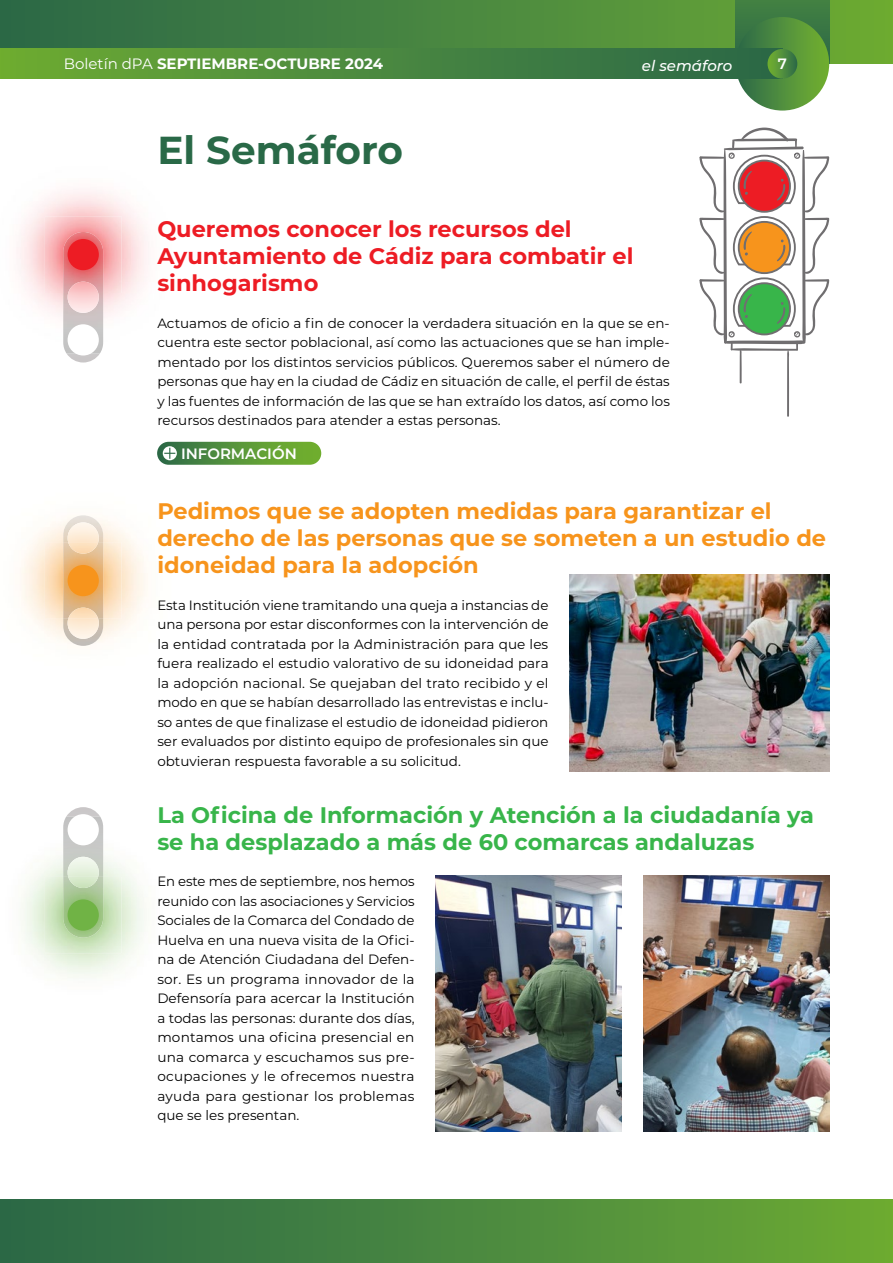
<style>
.page{position:relative;width:893px;height:1263px;background:#fff}
.page>*{position:absolute;margin:0;border:0;box-sizing:border-box;transform-origin:0 0}
.t1{font:700 39px "Montserrat";color:#296947}
.t2{font:700 22.5px/27px "Montserrat";color:#f7941c}
.t3{font:700 22.5px/27px "Montserrat";color:#38b54a}
.t4{font:700 22.5px/27px "Montserrat";color:#ed1c24}
.t5{font:700 15px "Montserrat";color:#fff}
.t6{font:600 15px "Montserrat";color:#fff}
.t7{font:italic 500 15px "Montserrat";color:#fff}
.t8{font:13.5px/19.5px "Montserrat";color:#000;text-align:justify}
.s1{font-weight:400}
</style>
<div class="page">
<svg style="left:0;top:0;width:893px;height:64px;background:#48853f"></svg>
<div style="left:0;top:1199px;width:893px;height:64px;background:linear-gradient(to right,#296749,#6baa34)"></div>
<div style="left:736px;top:0;width:93px;height:64px;background:#3e7c43"></div>
<div style="left:736px;top:17px;width:93px;height:94px;background:linear-gradient(to right,#2e6a4b,#74b231);border-radius:50%"></div>
<div style="left:0;top:49px;width:782px;height:30px;background:linear-gradient(to right,#6cab34,#296649)"></div>
<div style="left:767px;top:49px;width:30px;height:30px;background:linear-gradient(to right,#70af31,#337047);border-radius:50%"></div>
<svg style="left:67px;top:807px;width:33px;height:9px"></svg>
<img style="left:63px;top:816px;width:40px;height:61px">
<img style="left:68px;top:857px;width:31px;height:20px">
<img style="left:45px;top:877px;width:77px;height:76px">
<div style="left:68px;top:899px;width:31px;height:32px;background:#70b345;border-radius:50%"></div>
<div style="left:68px;top:814px;width:31px;height:31px;background:#fff;border-radius:50%"></div>
<img style="left:63px;top:515px;width:40px;height:131px">
<img style="left:68px;top:522px;width:31px;height:20px">
<img style="left:68px;top:619px;width:31px;height:20px">
<img style="left:45px;top:542px;width:77px;height:77px">
<img style="left:63px;top:542px;width:40px;height:77px">
<div style="left:68px;top:565px;width:31px;height:31px;background:#f7941c;border-radius:50%"></div>
<svg style="left:699px;top:128px;width:130px;height:289px"></svg>
<svg style="left:67px;top:354px;width:33px;height:8px"></svg>
<img style="left:63px;top:293px;width:40px;height:61px">
<img style="left:68px;top:293px;width:31px;height:20px">
<img style="left:45px;top:216px;width:77px;height:77px">
<div style="left:68px;top:239px;width:31px;height:31px;background:#ed1c24;border-radius:50%"></div>
<div style="left:68px;top:324px;width:31px;height:31px;background:#fff;border-radius:50%"></div>
<div style="left:157px;top:442px;width:164px;height:23px;background:linear-gradient(to right,#35714c,#76b52b);border-radius:11px"></div>
<svg style="left:163px;top:446px;width:14px;height:14px"></svg>
<svg style="left:164px;top:448px;width:11px;height:11px"></svg>
<img style="left:436px;top:876px;width:186px;height:255px">
<img style="left:643px;top:876px;width:186px;height:255px">
<img style="left:570px;top:574px;width:259px;height:198px">
<p class="t5" style="left:64px;top:53px;width:321px"><span class="s1">Boletín dPA</span> SEPTIEMBRE-OCTUBRE 2024</p>
<p class="t7" style="left:642px;top:55px;width:92px">el semáforo</p>
<p class="t6" style="left:778px;top:53px;width:11px">7</p>
<h1 class="t1" style="left:157px;top:122px;width:247px">El Semáforo</h1>
<h2 class="t4" style="left:157px;top:215px;width:478px">Queremos conocer los recursos del<br>Ayuntamiento de Cádiz para combatir el sinhogarismo</h2>
<p class="t8" style="left:157px;top:313px;width:514px">Actuamos de oficio a fin de conocer la verdadera situación en la que se en&shy;cuentra este sector poblacional, así como las actuaciones que se han imple&shy;mentado por los distintos servicios públicos. Queremos saber el número de personas que hay en la ciudad de Cádiz en situación de calle, el perfil de éstas y las fuentes de información de las que se han extraído los datos, así como los recursos destinados para atender a estas personas.</p>
<p class="t6" style="left:181px;top:443px;width:117px">INFORMACIÓN</p>
<h2 class="t2" style="left:157px;top:497px;width:670px">Pedimos que se adopten medidas para garantizar el derecho de las personas que se someten a un estudio de idoneidad para la adopción</h2>
<p class="t8" style="left:157px;top:595px;width:393px">Esta Institución viene tramitando una queja a instancias de una persona por estar disconformes con la intervención de la entidad contratada por la Administración para que les fuera realizado el estudio valorativo de su idoneidad para la adopción nacional. Se quejaban del trato recibido y el modo en que se habían desarrollado las entrevistas e inclu&shy;so antes de que finalizase el estudio de idoneidad pidieron ser evaluados por distinto equipo de profesionales sin que obtuvieran respuesta favorable a su solicitud.</p>
<h2 class="t3" style="left:157px;top:800px;width:658px">La Oficina de Información y Atención a la ciudadanía ya se ha desplazado a más de 60 comarcas andaluzas</h2>
<p class="t8" style="left:157px;top:871px;width:259px">En este mes de septiembre, nos hemos reunido con las asociaciones y Servicios Sociales de la Comarca del Condado de Huelva en una nueva visita de la Ofici&shy;na de Atención Ciudadana del Defen&shy;sor. Es un programa innovador de la Defensoría para acercar la Institución a todas las personas: durante dos días, montamos una oficina presencial en una comarca y escuchamos sus pre&shy;ocupaciones y le ofrecemos nuestra ayuda para gestionar los problemas que se les presentan.</p>
</div>
